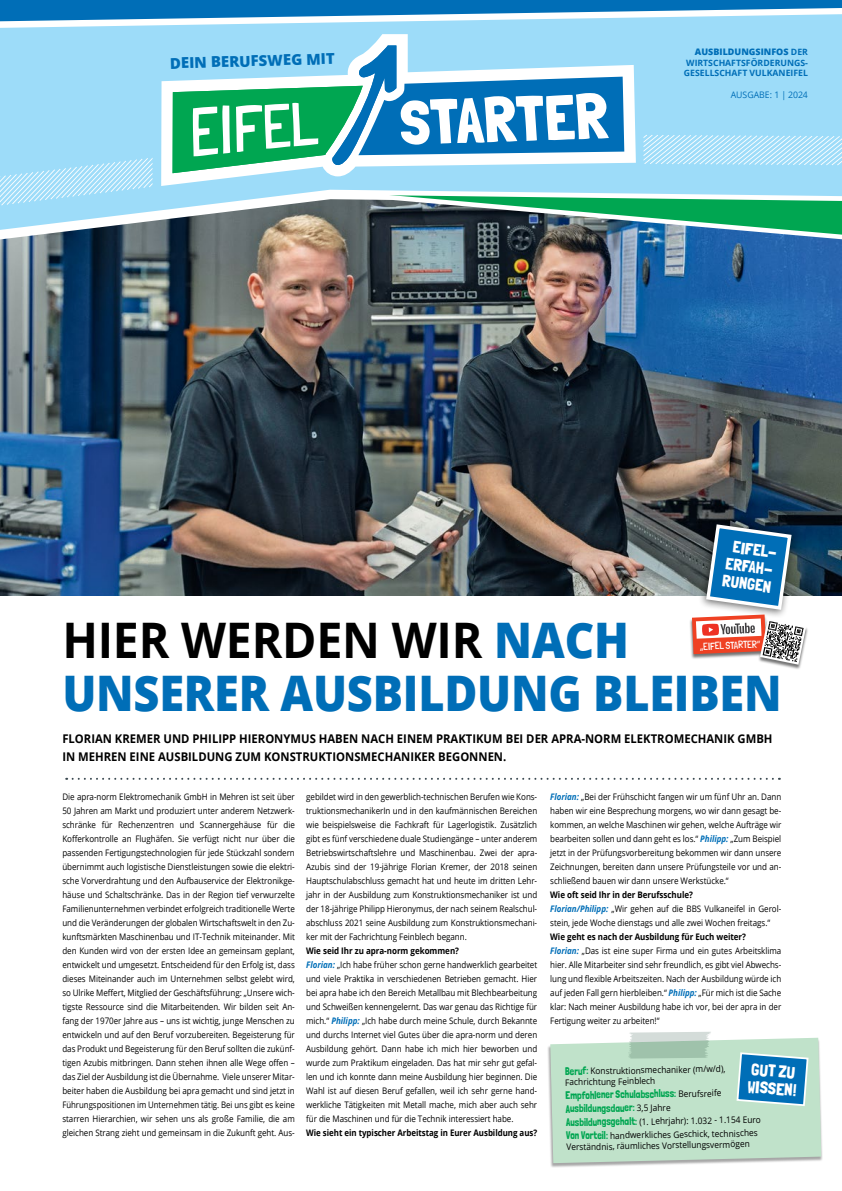
<style>
.page{position:relative;width:842px;height:1191px;background:#fff}
.page>*{position:absolute;margin:0;border:0;box-sizing:border-box;transform-origin:0 0}
.t1{font:800 49px/53px "Open Sans";letter-spacing:-.005em;color:#006eb7;scale:.93 1}
.t2{font:17px/17.8px "Londrina Solid";color:#fff}
.t3{font:16.5px/17.3px "Londrina Solid";color:#fff;text-align:center}
.t4{font:800 15px "Open Sans";color:#006eb7}
.t5{font:700 12px/18px "Open Sans";color:#000;scale:.94 1}
.t6{font:11px/13.5px "Londrina Solid";color:#00a651;scale:.91 1}
.t7{font:300 10.2px "Londrina Solid";color:#fff;scale:.93 1}
.t8{font:9px/14px "Open Sans";letter-spacing:-.005em;color:#000;text-align:justify;scale:.89 1}
.t9{font:9px/10.8px "Open Sans";letter-spacing:-.005em;color:#000;scale:.93 1}
.t10{font:700 9px "Open Sans";letter-spacing:-.005em;color:#000;scale:.88 1}
.t11{font:800 9px "Open Sans";color:#006eb7}
.t12{font:9px "Open Sans";color:#006eb7}
.t13{font:700 8.7px/10.4px "Open Sans";color:#006eb7}
.s1{font-weight:700;font-size:8.7px}
.s2{font-weight:700;color:#000}
.s3{font-weight:700}
.s4{font-weight:700;font-style:italic;color:#006eb7}
.s5{font-family:"Londrina Solid";font-size:11px;color:#00a651}
.s6{font-family:"Open Sans";font-size:9px;color:#000}
</style>
<div class="page">
<img style="left:0;top:249px;width:842px;height:346px">
<img style="left:0;top:238px;width:842px;height:11px">
<div style="left:0;top:0;width:842px;height:34px;background:#006eb7"></div>
<img style="left:13px;top:8px;width:829px;height:230px">
<svg style="left:0;top:14px;width:842px;height:216px;fill:#9ddcf9"></svg>
<svg style="left:0;top:158px;width:153px;height:47px;background:#ace1f9"></svg>
<svg style="left:643px;top:135px;width:199px;height:30px;background:#b4e4fa"></svg>
<div style="left:698px;top:519px;width:100px;height:100px;background:#000;opacity:.55"></div>
<svg style="left:66px;top:778px;width:707px;height:2px"></svg>
<div style="left:689px;top:615px;width:119px;height:55px;background:#000;opacity:.55"></div>
<svg style="left:692px;top:522px;width:114px;height:142px"></svg>
<div style="left:547px;top:1038px;width:276px;height:130px;background:#000;opacity:.35"></div>
<svg style="left:550px;top:1032px;width:271px;height:131px;background:#b3d7ca"></svg>
<h3 class="t4" style="left:170px;top:52px;width:166px;rotate:-2deg">DEIN BERUFSWEG MIT</h3>
<p class="t11" style="left:695px;top:45px;width:115px">AUSBILDUNGSINFOS <span class="s1">DER</span></p>
<p class="t13" style="left:684px;top:57px;width:126px">WIRTSCHAFTSFÖRDERUNGS-<br>GESELLSCHAFT VULKANEIFEL</p>
<p class="t12" style="left:731px;top:88px;width:79px">AUSGABE: 1 | 2024</p>
<h3 class="t3" style="left:728px;top:537px;width:51px;rotate:8deg">EIFEL-<br>ERFAH-<br>RUNGEN</h3>
<h1 class="t1" style="left:62px;top:611px;width:775px"><span class="s2">HIER WERDEN WIR</span> NACH<br>UNSERER AUSBILDUNG BLEIBEN</h1>
<h3 class="t5" style="left:62px;top:729px;width:757px">FLORIAN KREMER UND PHILIPP HIERONYMUS HABEN NACH EINEM PRAKTIKUM BEI DER APRA-NORM ELEKTROMECHANIK GMBH<br>IN MEHREN EINE AUSBILDUNG ZUM KONSTRUKTIONSMECHANIKER BEGONNEN.</h3>
<p class="t7" style="left:700px;top:640px;width:66px;rotate:-2deg">„EIFEL STARTER“</p>
<p class="t8" style="left:62px;top:789px;width:263px">Die apra-norm Elektromechanik GmbH in Mehren ist seit über 50 Jahren am Markt und produziert unter anderem Netzwerk&shy;schränke für Rechenzentren und Scannergehäuse für die Kofferkontrolle an Flughäfen. Sie verfügt nicht nur über die passenden Fertigungstechnologien für jede Stückzahl sondern übernimmt auch logistische Dienstleistungen sowie die elektri&shy;sche Vorverdrahtung und den Aufbauservice der Elektronikge&shy;häuse und Schaltschränke. Das in der Region tief verwurzelte Familienunternehmen verbindet erfolgreich traditionelle Werte und die Veränderungen der globalen Wirtschaftswelt in den Zu&shy;kunftsmärkten Maschinenbau und IT-Technik miteinander. Mit den Kunden wird von der ersten Idee an gemeinsam geplant, entwickelt und umgesetzt. Entscheidend für den Erfolg ist, dass dieses Miteinander auch im Unternehmen selbst gelebt wird, so Ulrike Meffert, Mitglied der Geschäftsführung: „Unsere wich&shy;tigste Ressource sind die Mitarbeitenden. Wir bilden seit An&shy;fang der 1970er Jahre aus – uns ist wichtig, junge Menschen zu entwickeln und auf den Beruf vorzubereiten. Begeisterung für das Produkt und Begeisterung für den Beruf sollten die zukünf&shy;tigen Azubis mitbringen. Dann stehen ihnen alle Wege offen – das Ziel der Ausbildung ist die Übernahme. Viele unserer Mitar&shy;beiter haben die Ausbildung bei apra gemacht und sind jetzt in Führungspositionen im Unternehmen tätig. Bei uns gibt es keine starren Hierarchien, wir sehen uns als große Familie, die am gleichen Strang zieht und gemeinsam in die Zukunft geht. Aus-</p>
<p class="t8" style="left:306px;top:789px;width:261px">gebildet wird in den gewerblich-technischen Berufen wie Kons&shy;truktionsmechanikerIn und in den kaufmännischen Bereichen wie beispielsweise die Fachkraft für Lagerlogistik. Zusätzlich gibt es fünf verschiedene duale Studiengänge – unter anderem Betriebswirtschaftslehre und Maschinenbau. Zwei der apra-Azubis sind der 19-jährige Florian Kremer, der 2018 seinen Hauptschulabschluss gemacht hat und heute im dritten Lehr&shy;jahr in der Ausbildung zum Konstruktionsmechaniker ist und der 18-jährige Philipp Hieronymus, der nach seinem Realschul&shy;abschluss 2021 seine Ausbildung zum Konstruktionsmechani&shy;ker mit der Fachrichtung Feinblech begann.</p>
<p class="t8" style="left:306px;top:943px;width:261px;text-align:left"><span class="s3">Wie seid Ihr zu apra-norm gekommen?<br></span><span class="s4">Florian:</span> „Ich habe früher schon gerne handwerklich gearbeitet und viele Praktika in verschiedenen Betrieben gemacht. Hier bei apra habe ich den Bereich Metallbau mit Blechbearbeitung und Schweißen kennengelernt. Das war genau das Richtige für mich.“ <span class="s4">Philipp:</span> „Ich habe durch meine Schule, durch Bekannte und durchs Internet viel Gutes über die apra-norm und deren Ausbildung gehört. Dann habe ich mich hier beworben und wurde zum Praktikum eingeladen. Das hat mir sehr gut gefal&shy;len und ich konnte dann meine Ausbildung hier beginnen. Die Wahl ist auf diesen Beruf gefallen, weil ich sehr gerne hand&shy;werkliche Tätigkeiten mit Metall mache, mich aber auch sehr für die Maschinen und für die Technik interessiert habe.</p>
<p class="t10" style="left:306px;top:1126px;width:264px">Wie sieht ein typischer Arbeitstag in Eurer Ausbildung aus?</p>
<p class="t8" style="left:550px;top:789px;width:261px"><span class="s4">Florian:</span> „Bei der Frühschicht fangen wir um fünf Uhr an. Dann haben wir eine Besprechung morgens, wo wir dann gesagt be&shy;kommen, an welche Maschinen wir gehen, welche Aufträge wir bearbeiten sollen und dann geht es los.“ <span class="s4">Philipp:</span> „Zum Beispiel jetzt in der Prüfungsvorbereitung bekommen wir dann unsere Zeichnungen, bereiten dann unsere Prüfungsteile vor und an&shy;schließend bauen wir dann unsere Werkstücke.“</p>
<p class="t8" style="left:550px;top:887px;width:261px;text-align:left"><span class="s3">Wie oft seid Ihr in der Berufsschule?<br></span><span class="s4">Florian/Philipp:</span> „Wir gehen auf die BBS Vulkaneifel in Gerol&shy;stein, jede Woche dienstags und alle zwei Wochen freitags.“</p>
<p class="t8" style="left:550px;top:929px;width:261px;text-align:left"><span class="s3">Wie geht es nach der Ausbildung für Euch weiter?<br></span><span class="s4">Florian:</span> „Das ist eine super Firma und ein gutes Arbeitsklima hier. Alle Mitarbeiter sind sehr freundlich, es gibt viel Abwechs&shy;lung und flexible Arbeitszeiten. Nach der Ausbildung würde ich auf jeden Fall gern hierbleiben.“ <span class="s4">Philipp:</span> „Für mich ist die Sache klar: Nach meiner Ausbildung habe ich vor, bei der apra in der Fertigung weiter zu arbeiten!“</p>
<p class="t9" style="left:565px;top:1065px;width:174px;rotate:-1deg"><span class="s5">Beruf:</span> Konstruktionsmechaniker (m/w/d),<br>Fachrichtung Feinblech</p>
<p class="t6" style="left:565px;top:1088px;width:173px;rotate:-1deg">Empfohlener Schulabschluss: <span class="s6">Berufsreife<br></span>Ausbildungsdauer: <span class="s6">3,5 Jahre</span></p>
<p class="t9" style="left:566px;top:1115px;width:211px;line-height:13.5px;rotate:-1deg"><span class="s5">Ausbildungsgehalt:</span> (1. Lehrjahr): 1.032 - 1.154 Euro<br><span class="s5">Von Vorteil:</span> handwerkliches Geschick, technisches</p>
<p class="t9" style="left:566px;top:1141px;width:199px;rotate:-1deg">Verständnis, räumliches Vorstellungsvermögen</p>
<h2 class="t2" style="left:749px;top:1059px;width:51px;rotate:4deg">GUT ZU<br>WISSEN!</h2>
</div>
